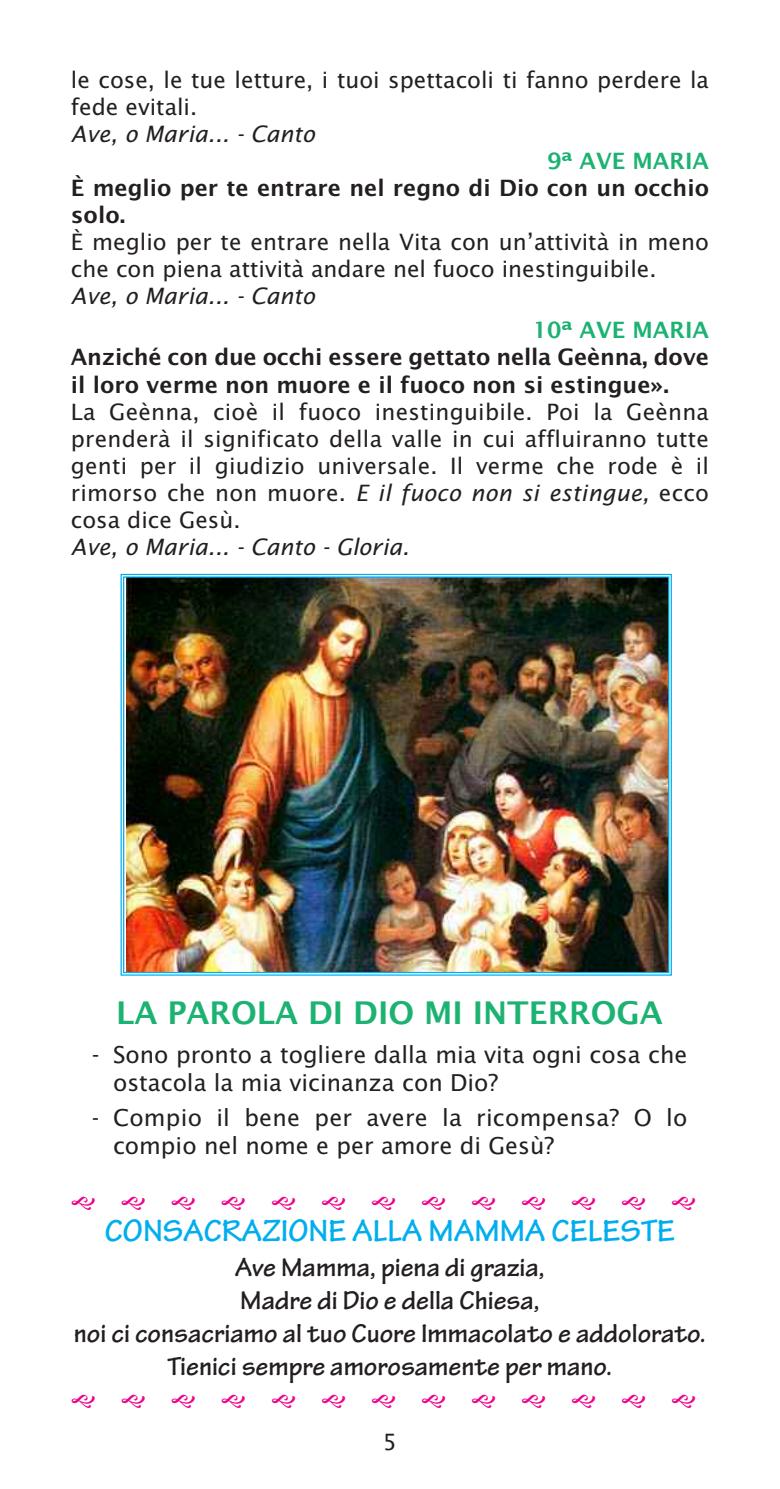
<style>
.page{position:relative;width:780px;height:1489px;background:#fff}
.page>*{position:absolute;margin:0;border:0;box-sizing:border-box;transform-origin:0 0}
.t1{font:700 32.5px "Tekton Pro";color:#00aeef}
.t2{font:600 31.25px "Lucida Sans";color:#1cb272}
.t3{font:700 27.5px/33px "Tekton Pro";color:#231f20;text-align:center}
.t4{font:23.25px/28px "Lucida Sans";color:#231f20}
.t5{font:22.5px/27px "Lucida Sans";color:#231f20}
.t6{font:600 22.5px/27px "Lucida Sans";color:#231f20}
.t7{font:italic 22.5px "Lucida Sans";color:#231f20}
.t8{font:600 22.5px "Lucida Sans";color:#1cb272}
.s1{font-style:italic}
.s2{font-size:23.75px}
</style>
<div class="page">
<img style="left:126px;top:578px;width:541px;height:393px">
<p class="t5" style="left:71px;top:67px;width:639px">le cose, le tue letture, i tuoi spettacoli ti fanno perdere la fede evitali.</p>
<p class="t7" style="left:71px;top:121px;width:245px">Ave, o Maria... - Canto</p>
<p class="t8" style="left:547px;top:148px;width:163px">9ª AVE MARIA</p>
<p class="t6" style="left:71px;top:175px;width:639px">È meglio per te entrare nel regno di Dio con un occhio solo.</p>
<p class="t5" style="left:71px;top:229px;width:639px">È meglio per te entrare nella Vita con un’attività in meno che con piena attività andare nel fuoco inestinguibile.</p>
<p class="t7" style="left:71px;top:283px;width:245px">Ave, o Maria... - Canto</p>
<p class="t8" style="left:532px;top:317px;width:178px">10ª AVE MARIA</p>
<p class="t6" style="left:71px;top:344px;width:639px">Anziché con due occhi essere gettato nella Geènna, dove il loro verme non muore e il fuoco non si estingue».</p>
<p class="t5" style="left:71px;top:398px;width:639px;text-align:justify">La Geènna, cioè il fuoco inestinguibile. Poi la Geènna prenderà il significato della valle in cui affluiranno tutte genti per il giudizio universale. Il verme che rode è il rimorso che non muore. <span class="s1">E il fuoco non si estingue,</span> ecco cosa dice Gesù.</p>
<p class="t7" style="left:71px;top:533px;width:340px">Ave, o Maria... - Canto - Gloria.</p>
<h2 class="t2" style="left:116px;top:994px;width:548px">LA PAROLA DI DIO MI INTERROGA</h2>
<p class="t4" style="left:113px;top:1040px;width:576px;text-indent:-21px"><span class="s2">-</span> Sono pronto a togliere dalla mia vita ogni cosa che ostacola la mia vicinanza con Dio?</p>
<p class="t4" style="left:113px;top:1103px;width:576px;text-indent:-21px">- Compio il bene per avere la ricompensa? O lo compio nel nome e per amore di Gesù?</p>
<h1 class="t1" style="left:105px;top:1218px;width:572px">CONSACRAZIONE ALLA MAMMA CELESTE</h1>
<p class="t3" style="left:74px;top:1254px;width:633px">Ave Mamma, piena di grazia,<br>Madre di Dio e della Chiesa,<br>noi ci consacriamo al tuo Cuore Immacolato e addolorato.<br>Tienici sempre amorosamente per mano.</p>
<p class="t5" style="left:383px;top:1428px;width:16px">5</p>
</div>
